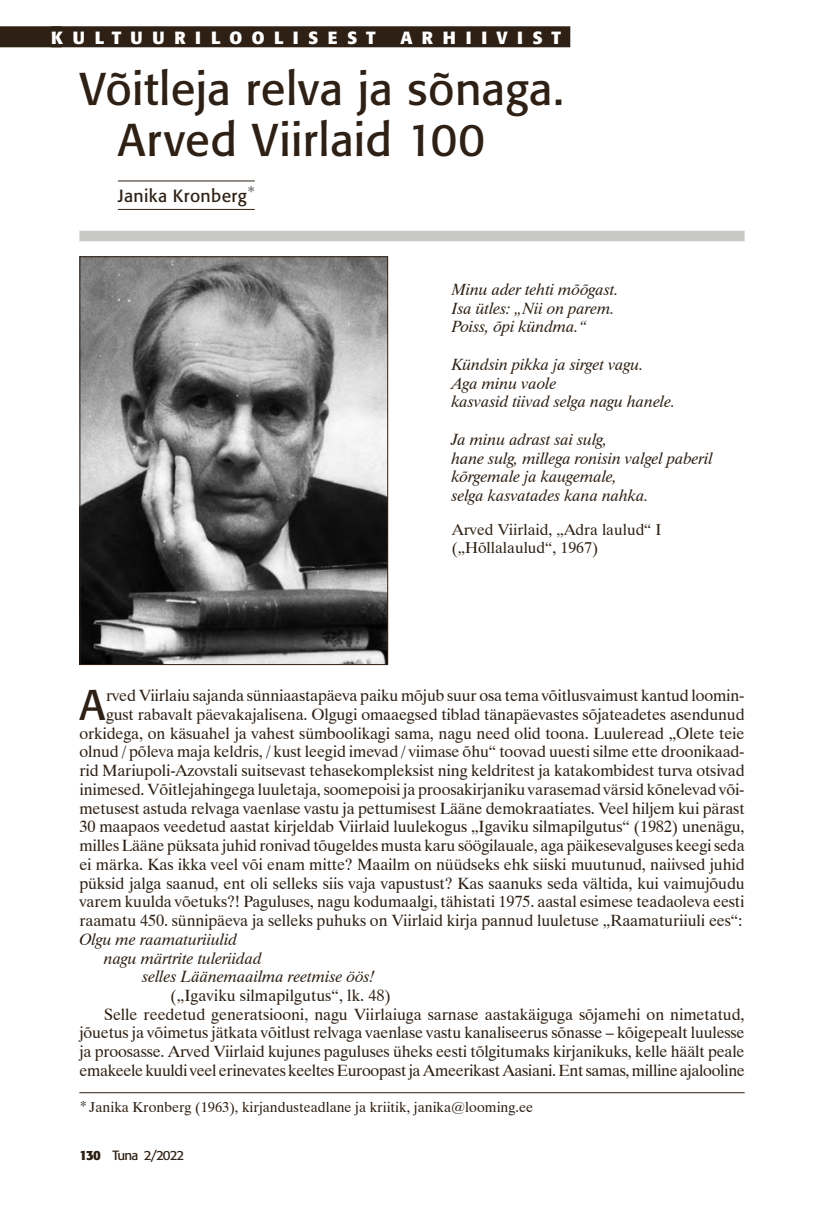
<style>
.page{position:relative;width:834px;height:1216px;background:#fff}
.page>*{position:absolute;margin:0;border:0;box-sizing:border-box;transform-origin:0 0}
.t1{font:45.5px/50.8px "Formata";letter-spacing:.005em;color:#2e2014}
.t2{font:42.52px "Formata";color:#2e2014}
.t3{font:700 17.5px "Formata";letter-spacing:.545em;color:#fff}
.t4{font:17.5px "Formata";letter-spacing:.02em;color:#2e2014}
.t5{font:16.28px/18.7px "Dutch 801 BT";letter-spacing:-.01em;color:#2e2014;text-align:right}
.t6{font:italic 16.28px/18.7px "Dutch 801 BT";color:#2e2014}
.t7{font:15.75px/18.7px "Dutch 801 BT";color:#2e2014}
.t8{font:14.35px "Dutch 801 BT";color:#2e2014}
.t9{font:13.3px "Formata";letter-spacing:-.07em;color:#2e2014}
.s1{font-size:15.75px}
.s2{font-weight:700}
</style>
<div class="page">
<div style="left:0;top:26px;width:62px;height:21px;background:#2e2014"></div>
<div style="left:51px;top:26px;width:519px;height:21px;background:#2e2014"></div>
<hr style="left:118px;top:181px;width:137px;height:1px;background:#2e2014">
<hr style="left:118px;top:209px;width:137px;height:1px;background:#2e2014">
<div style="left:79px;top:231px;width:665px;height:10px;background:#c8c8c7"></div>
<img style="left:81px;top:258px;width:305px;height:405px">
<div style="left:79px;top:256px;width:309px;height:409px;border:1px solid #2e2014"></div>
<hr style="left:79px;top:1092px;width:665px;height:1px;background:#2e2014">
<p class="t3" style="left:51px;top:26px;width:58px">KULT</p>
<p class="t3" style="left:130px;top:26px;width:246px">UURILOOLISEST</p>
<p class="t3" style="left:400px;top:26px;width:162px">ARHIIVIST</p>
<h1 class="t1" style="left:118px;top:63px;width:447px;text-indent:-38px">Võitleja relva ja sõnaga.<br>Arved Viirlaid 100</h1>
<p class="t4" style="left:118px;top:185px;width:138px">Janika Kronberg<sup>*</sup></p>
<p class="t6" style="left:451px;top:280px;width:168px">Minu ader tehti mõõgast.<br>Isa ütles: „Nii on parem.<br>Poiss, õpi kündma.“</p>
<p class="t6" style="left:451px;top:354px;width:225px">Kündsin pikka ja sirget vagu.<br>Aga minu vaole<br>kasvasid tiivad selga nagu hanele.</p>
<p class="t6" style="left:451px;top:429px;width:262px">Ja minu adrast sai sulg,<br>hane sulg, millega ronisin valgel paberil kõrgemale ja kaugemale,<br>selga kasvatades kana nahka.</p>
<p class="t7" style="left:451px;top:519px;width:211px">Arved Viirlaid, „Adra laulud“ I („Hõllalaulud“, 1967)</p>
<p class="t5" style="left:79px;top:686px;width:666px">rved Viirlaiu sajanda sünniaastapäeva paiku mõjub suur osa tema võitlusvaimust kantud loomin&shy;gust rabavalt päevakajalisena. Olgugi omaaegsed tiblad tänapäevastes sõjateadetes asendunud orkidega, on käsuahel ja vahest sümboolikagi sama, nagu need olid toona. Luuleread „Olete teie olnud / põleva maja keldris, / kust leegid imevad / viimase õhu“ toovad uuesti silme ette droonikaad&shy;rid Mariupoli-Azovstali suitsevast tehasekompleksist ning keldritest ja katakombidest turva otsivad inimesed. Võitlejahingega luuletaja, soomepoisi ja proosakirjaniku varasemad värsid kõnelevad või&shy;metusest astuda relvaga vaenlase vastu ja pettumisest Lääne demokraatiates. Veel hiljem kui pärast 30 maapaos veedetud aastat kirjeldab Viirlaid luulekogus „Igaviku silmapilgutus“ (1982) unenägu, milles Lääne püksata juhid ronivad tõugeldes musta karu söögilauale, aga päikesevalguses keegi seda ei märka. Kas ikka veel või enam mitte? Maailm on nüüdseks ehk siiski muutunud, naiivsed juhid püksid jalga saanud, ent oli selleks siis vaja vapustust? Kas saanuks seda vältida, kui vaimujõudu varem kuulda võetuks?! Paguluses, nagu kodumaalgi, tähistati 1975. aastal esimese teadaoleva eesti raamatu 450. sünnipäeva ja selleks puhuks on Viirlaid kirja pannud luuletuse „Raamaturiiuli ees“:</p>
<p class="t6" style="left:79px;top:929px;width:159px">Olgu me raamaturiiulid</p>
<p class="t6" style="left:104px;top:948px;width:159px">nagu märtrite tuleriidad</p>
<p class="t6" style="left:142px;top:966px;width:234px">selles Läänemaailma reetmise öös!</p>
<p class="t5" style="left:170px;top:985px;width:222px">(„Igaviku silmapilgutus“, lk. 48)</p>
<p class="t5" style="left:104px;top:1004px;width:642px">Selle reedetud generatsiooni, nagu Viirlaiuga sarnase aastakäiguga sõjamehi on nimetatud,</p>
<p class="t5" style="left:79px;top:1023px;width:666px">jõuetus ja võimetus jätkata võitlust relvaga vaenlase vastu kanaliseerus sõnasse – kõigepealt luulesse</p>
<p class="t5" style="left:79px;top:1042px;width:666px">ja proosasse. Arved Viirlaid kujunes paguluses üheks eesti tõlgitumaks kirjanikuks, kelle häält peale</p>
<p class="t5" style="left:79px;top:1060px;width:667px">emakeele kuuldi veel erinevates keeltes Euroopast ja Ameerikast Aasiani. Ent samas, milline ajalooline</p>
<p class="t8" style="left:79px;top:1098px;width:455px"><span class="s1">*</span> Janika Kronberg (1963), kirjandusteadlane ja kriitik, janika@looming.ee</p>
<h2 class="t2" style="left:79px;top:679px;width:27px">A</h2>
<p class="t9" style="left:79px;top:1146px;width:106px"><span class="s2">130</span> Tuna 2/2022</p>
</div>
